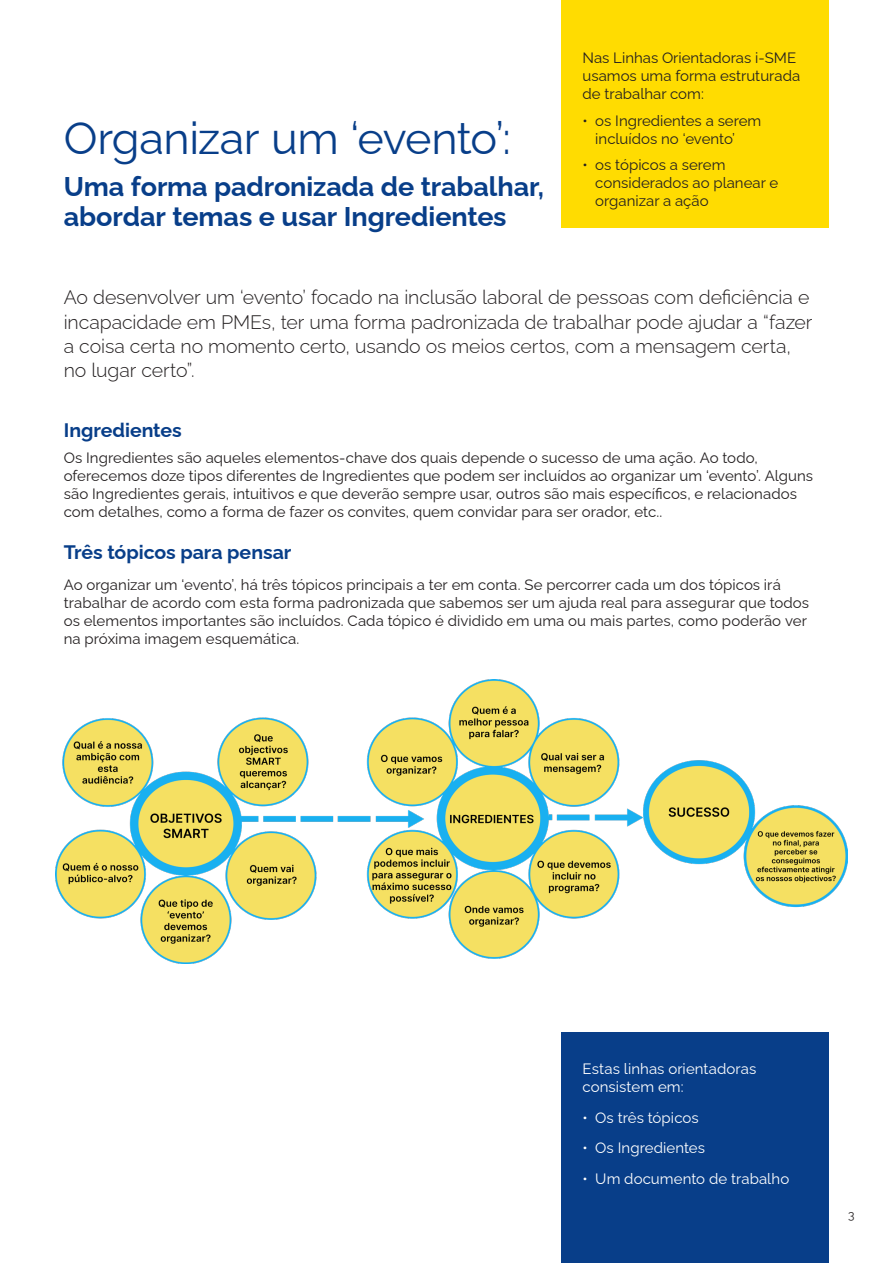
<style>
.page{position:relative;width:893px;height:1263px;background:#fff}
.page>*{position:absolute;margin:0;border:0;box-sizing:border-box;transform-origin:0 0}
.t1{font:45px "Raleway";letter-spacing:-.01em;color:#083e89}
.t2{font:700 27px "Raleway";letter-spacing:-.005em;color:#083e89}
.t3{font:300 19.5px/24px "Raleway";letter-spacing:-.005em;color:#231f20}
.t4{font:700 19.5px "Raleway";letter-spacing:-.005em;color:#083e89}
.t5{font:15px/18px "Raleway";letter-spacing:.005em;color:#231f20}
.t6{font:15px/18px "Raleway";letter-spacing:.005em;color:#fff}
.t7{font:12px "Raleway";color:#231f20}
</style>
<div class="page">
<div style="left:561px;top:0;width:268px;height:227px;background:#ffdc01"></div>
<div style="left:561px;top:1032px;width:268px;height:231px;background:#083e89"></div>
<img style="left:55px;top:679px;width:792px;height:285px">
<p class="t1" style="left:64px;top:102px;width:448px">Organizar um ‘evento’:</p>
<p class="t2" style="left:64px;top:165px;width:482px">Uma forma padronizada de trabalhar,</p>
<p class="t2" style="left:64px;top:195px;width:444px">abordar temas e usar Ingredientes</p>
<p class="t5" style="left:583px;top:47px;width:219px">Nas Linhas Orientadoras i-SME usamos uma forma estruturada de trabalhar com:</p>
<p class="t5" style="left:595px;top:110px;width:168px;text-indent:-13px">• os Ingredientes a serem incluídos no ‘evento’</p>
<p class="t5" style="left:595px;top:154px;width:184px;text-indent:-13px">• os tópicos a serem considerados ao planear e organizar a ação</p>
<p class="t3" style="left:64px;top:283px;width:750px">Ao desenvolver um ‘evento’ focado na inclusão laboral de pessoas com deficiência e incapacidade em PMEs, ter uma forma padronizada de trabalhar pode ajudar a “fazer</p>
<p class="t3" style="left:64px;top:331px;width:729px">a coisa certa no momento certo, usando os meios certos, com a mensagem certa,</p>
<p class="t3" style="left:64px;top:355px;width:132px">no lugar certo”.</p>
<p class="t4" style="left:64px;top:414px;width:119px">Ingredientes</p>
<p class="t5" style="left:64px;top:447px;width:751px">Os Ingredientes são aqueles elementos-chave dos quais depende o sucesso de uma ação. Ao todo, oferecemos doze tipos diferentes de Ingredientes que podem ser incluídos ao organizar um ‘evento’. Alguns são Ingredientes gerais, intuitivos e que deverão sempre usar, outros são mais específicos, e relacionados com detalhes, como a forma de fazer os convites, quem convidar para ser orador, etc..</p>
<p class="t4" style="left:64px;top:537px;width:229px">Três tópicos para pensar</p>
<p class="t5" style="left:64px;top:574px;width:747px">Ao organizar um ‘evento’, há três tópicos principais a ter em conta. Se percorrer cada um dos tópicos irá trabalhar de acordo com esta forma padronizada que sabemos ser um ajuda real para assegurar que todos</p>
<p class="t5" style="left:64px;top:610px;width:745px">os elementos importantes são incluídos. Cada tópico é dividido em uma ou mais partes, como poderão ver</p>
<p class="t5" style="left:64px;top:628px;width:237px">na próxima imagem esquemática.</p>
<p class="t6" style="left:583px;top:1058px;width:175px">Estas linhas orientadoras consistem em:</p>
<p class="t6" style="left:583px;top:1106px;width:118px">• Os três tópicos</p>
<p class="t6" style="left:583px;top:1137px;width:124px">• Os Ingredientes</p>
<p class="t6" style="left:583px;top:1168px;width:208px">• Um documento de trabalho</p>
<p class="t7" style="left:848px;top:1205px;width:8px">3</p>
</div>
